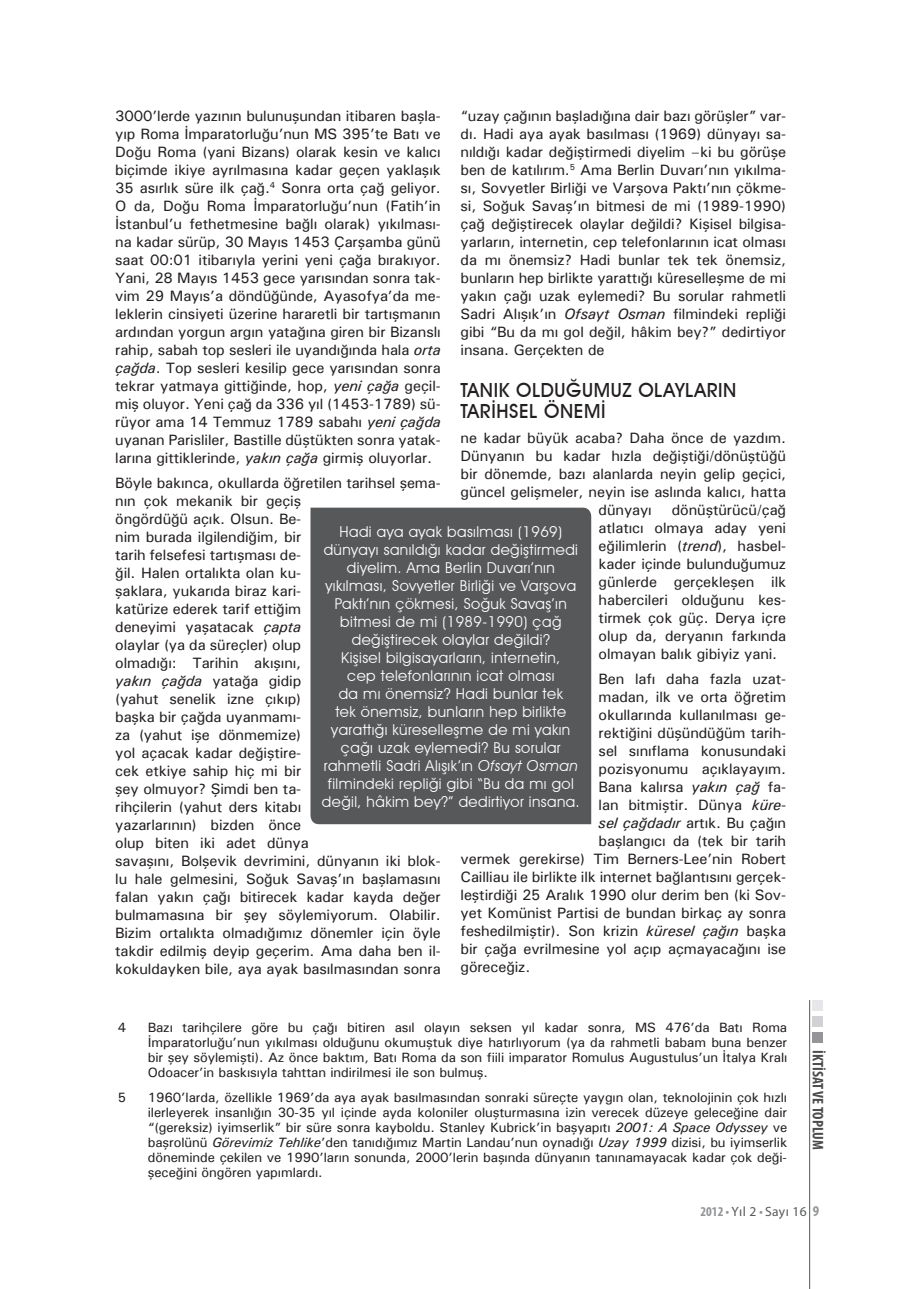
<style>
.page{position:relative;width:906px;height:1289px;background:#fff}
.page>*{position:absolute;margin:0;border:0;box-sizing:border-box;transform-origin:0 0}
.t1{font:500 19.5px/21px "Avant Garde IT Cby BT";letter-spacing:.03em;color:#231f20}
.t2{font:700 condensed 15.45px "Myriad Pro";color:#4b4c4d}
.t3{font:15px/18px "Univers";letter-spacing:-.01em;color:#231f20;text-align:justify}
.t4{font:15px/18px "Avant Garde IT Cby BT";letter-spacing:.03em;color:#fff;text-align:center}
.t5{font:13.5px/15px "Univers";letter-spacing:-.01em;color:#231f20;text-align:justify}
.t6{font:13.5px "Myriad Pro";letter-spacing:.03em;color:#57585a}
.s1{font-style:italic}
.s2{font-weight:700;font-stretch:condensed;color:#939598}
.s3{font-weight:700;font-stretch:condensed;font-size:15px;color:#939598}
</style>
<div class="page">
<div style="left:310px;top:507px;width:281px;height:317px;background:#57585a"></div>
<hr style="left:809px;top:1000px;width:1px;height:288px;background:#57585a">
<div style="left:812px;top:1000px;width:10px;height:10px;background:#e6e7e9"></div>
<div style="left:812px;top:1016px;width:10px;height:10px;background:#d1d2d4"></div>
<div style="left:812px;top:1032px;width:10px;height:10px;background:#939598"></div>
<p class="t3" style="left:115px;top:107px;width:327px">3000’lerde yazının bulunuşundan itibaren başla&shy;yıp Roma İmparatorluğu’nun MS 395’te Batı ve Doğu Roma (yani Bizans) olarak kesin ve kalıcı biçimde ikiye ayrılmasına kadar geçen yaklaşık 35 asırlık süre ilk çağ.<sup>4</sup> Sonra orta çağ geliyor.<br>O da, Doğu Roma İmparatorluğu’nun (Fatih’in İstanbul’u fethetmesine bağlı olarak) yıkılması&shy;na kadar sürüp, 30 Mayıs 1453 Çarşamba günü saat 00:01 itibarıyla yerini yeni çağa bırakıyor.<br>Yani, 28 Mayıs 1453 gece yarısından sonra tak&shy;vim 29 Mayıs’a döndüğünde, Ayasofya’da me&shy;leklerin cinsiyeti üzerine hararetli bir tartışmanın ardından yorgun argın yatağına giren bir Bizanslı rahip, sabah top sesleri ile uyandığında hala <span class="s1">orta çağda</span>. Top sesleri kesilip gece yarısından sonra tekrar yatmaya gittiğinde, hop, <span class="s1">yeni çağa</span> geçil&shy;miş oluyor. Yeni çağ da 336 yıl (1453-1789) sü&shy;rüyor ama 14 Temmuz 1789 sabahı <span class="s1">yeni çağda </span>uyanan Parisliler, Bastille düştükten sonra yatak&shy;larına gittiklerinde, <span class="s1">yakın çağa</span> girmiş oluyorlar.</p>
<p class="t3" style="left:115px;top:473px;width:327px;text-align:left">Böyle bakınca, okullarda öğretilen tarihsel şema&shy;nın çok mekanik bir geçiş<br>öngördüğü açık. Olsun. Be-<br>nim burada ilgilendiğim, bir<br>tarih felsefesi tartışması de-<br>ğil. Halen ortalıkta olan ku-<br>şaklara, yukarıda biraz kari-<br>katürize ederek tarif ettiğim<br>deneyimi yaşatacak <span class="s1">çapta<br></span>olaylar (ya da süreçler) olup<br>olmadığı: Tarihin akışını,<br><span class="s1">yakın çağda</span> yatağa gidip<br>(yahut senelik izne çıkıp)<br>başka bir çağda uyanmamı-<br>za (yahut işe dönmemize)<br>yol açacak kadar değiştire-<br>cek etkiye sahip hiç mi bir<br>şey olmuyor? Şimdi ben ta-<br>rihçilerin (yahut ders kitabı<br>yazarlarının) bizden önce<br>olup biten iki adet dünya<br>savaşını, Bolşevik devrimini, dünyanın iki blok&shy;lu hale gelmesini, Soğuk Savaş’ın başlamasını falan yakın çağı bitirecek kadar kayda değer bulmamasına bir şey söylemiyorum. Olabilir.<br>Bizim ortalıkta olmadığımız dönemler için öyle takdir edilmiş deyip geçerim. Ama daha ben il&shy;kokuldayken bile, aya ayak basılmasından sonra</p>
<p class="t3" style="left:460px;top:107px;width:327px">“uzay çağının başladığına dair bazı görüşler” var&shy;dı. Hadi aya ayak basılması (1969) dünyayı sa&shy;nıldığı kadar değiştirmedi diyelim –ki bu görüşe ben de katılırım.<sup>5</sup> Ama Berlin Duvarı’nın yıkılma&shy;sı, Sovyetler Birliği ve Varşova Paktı’nın çökme&shy;si, Soğuk Savaş’ın bitmesi de mi (1989-1990) çağ değiştirecek olaylar değildi? Kişisel bilgisa&shy;yarların, internetin, cep telefonlarının icat olması da mı önemsiz? Hadi bunlar tek tek önemsiz, bunların hep birlikte yarattığı küreselleşme de mi yakın çağı uzak eylemedi? Bu sorular rahmetli Sadri Alışık’ın <span class="s1">Ofsayt Osman</span> filmindeki repliği gibi “Bu da mı gol değil, hâkim bey?” dedirtiyor insana. Gerçekten de</p>
<h1 class="t1" style="left:460px;top:379px;width:277px">TANIK OLDUĞUMUZ OLAYLARIN<br>TARİHSEL ÖNEMİ</h1>
<p class="t3" style="left:460px;top:429px;width:327px;text-align:center">ne kadar büyük acaba? Daha önce de yazdım.<br>Dünyanın bu kadar hızla değiştiği/dönüştüğü bir dönemde, bazı alanlarda neyin gelip geçici, güncel gelişmeler, neyin ise aslında kalıcı, hatta dünyayı</p>
<p class="t3" style="left:598px;top:501px;width:189px;text-indent:73px">dönüştürücü/çağ atlatıcı olmaya aday yeni eğilimlerin (<span class="s1">trend</span>), hasbel&shy;kader içinde bulunduğumuz günlerde gerçekleşen ilk habercileri olduğunu kes&shy;tirmek çok güç. Derya içre olup da, deryanın farkında olmayan balık gibiyiz yani.</p>
<p class="t3" style="left:598px;top:669px;width:189px">Ben lafı daha fazla uzat-</p>
<p class="t3" style="left:598px;top:687px;width:189px">madan, ilk ve orta öğretim</p>
<p class="t3" style="left:598px;top:705px;width:189px">okullarında kullanılması ge-</p>
<p class="t3" style="left:598px;top:723px;width:189px">rektiğini düşündüğüm tarih-</p>
<p class="t3" style="left:598px;top:741px;width:189px">sel sınıflama konusundaki</p>
<p class="t3" style="left:598px;top:759px;width:189px">pozisyonumu açıklayayım.</p>
<p class="t3" style="left:598px;top:777px;width:189px">Bana kalırsa <span class="s1">yakın çağ</span> fa-</p>
<p class="t3" style="left:598px;top:795px;width:189px">lan bitmiştir. Dünya <span class="s1">küre-</span></p>
<p class="t3" style="left:598px;top:813px;width:189px"><span class="s1">sel çağdadır</span> artık. Bu çağın</p>
<p class="t3" style="left:598px;top:831px;width:189px">başlangıcı da (tek bir tarih</p>
<p class="t3" style="left:460px;top:849px;width:327px">vermek gerekirse) Tim Berners-Lee’nin Robert</p>
<p class="t3" style="left:460px;top:867px;width:327px">Cailliau ile birlikte ilk internet bağlantısını gerçek-</p>
<p class="t3" style="left:460px;top:885px;width:327px">leştirdiği 25 Aralık 1990 olur derim ben (ki Sov-</p>
<p class="t3" style="left:460px;top:903px;width:327px">yet Komünist Partisi de bundan birkaç ay sonra</p>
<p class="t3" style="left:460px;top:921px;width:327px">feshedilmiştir). Son krizin <span class="s1">küresel çağın</span> başka</p>
<p class="t3" style="left:460px;top:939px;width:327px">bir çağa evrilmesine yol açıp açmayacağını ise</p>
<p class="t3" style="left:460px;top:957px;width:71px">göreceğiz.</p>
<p class="t4" style="left:322px;top:522px;width:259px">Hadi aya ayak basılması (1969) dünyayı sanıldığı kadar değiştirmedi diyelim. Ama Berlin Duvarı’nın yıkılması, Sovyetler Birliği ve Varşova Paktı’nın çökmesi, Soğuk Savaş’ın bitmesi de mi (1989-1990) çağ değiştirecek olaylar değildi?<br>Kişisel bilgisayarların, internetin,<br>cep telefonlarının icat olması<br>da mı önemsiz? Hadi bunlar tek<br>tek önemsiz, bunların hep birlikte yarattığı küreselleşme de mi yakın çağı uzak eylemedi? Bu sorular rahmetli Sadri Alışık’ın <span class="s1">Ofsayt Osman </span>filmindeki repliği gibi “Bu da mı gol değil, hâkim bey?” dedirtiyor insana.</p>
<p class="t5" style="left:118px;top:1019px;width:10px">4</p>
<p class="t5" style="left:148px;top:1019px;width:641px">Bazı tarihçilere göre bu çağı bitiren asıl olayın seksen yıl kadar sonra, MS 476’da Batı Roma İmparatorluğu’nun yıkılması olduğunu okumuştuk diye hatırlıyorum (ya da rahmetli babam buna benzer bir şey söylemişti). Az önce baktım, Batı Roma da son fiili imparator Romulus Augustulus’un İtalya Kralı Odoacer’in baskısıyla tahttan indirilmesi ile son bulmuş.</p>
<p class="t5" style="left:118px;top:1089px;width:10px">5</p>
<p class="t5" style="left:148px;top:1089px;width:641px">1960’larda, özellikle 1969’da aya ayak basılmasından sonraki süreçte yaygın olan, teknolojinin çok hızlı ilerleyerek insanlığın 30-35 yıl içinde ayda koloniler oluşturmasına izin verecek düzeye geleceğine dair “(gereksiz) iyimserlik” bir süre sonra kayboldu. Stanley Kubrick’in başyapıtı <span class="s1">2001: A Space Odyssey</span> ve başrolünü <span class="s1">Görevimiz Tehlike</span>’den tanıdığımız Martin Landau’nun oynadığı <span class="s1">Uzay 1999</span> dizisi, bu iyimserlik döneminde çekilen ve 1990’ların sonunda, 2000’lerin başında dünyanın tanınamayacak kadar çok deği&shy;şeceğini öngören yapımlardı.</p>
<p class="t6" style="left:700px;top:1202px;width:120px"><span class="s2">2012 •</span> Yıl 2 <span class="s2">•</span> Sayı 16 <span class="s3">9</span></p>
<p class="t2" style="left:827px;top:1049px;width:102px;rotate:90deg">İKTİSAT VE TOPLUM</p>
</div>
